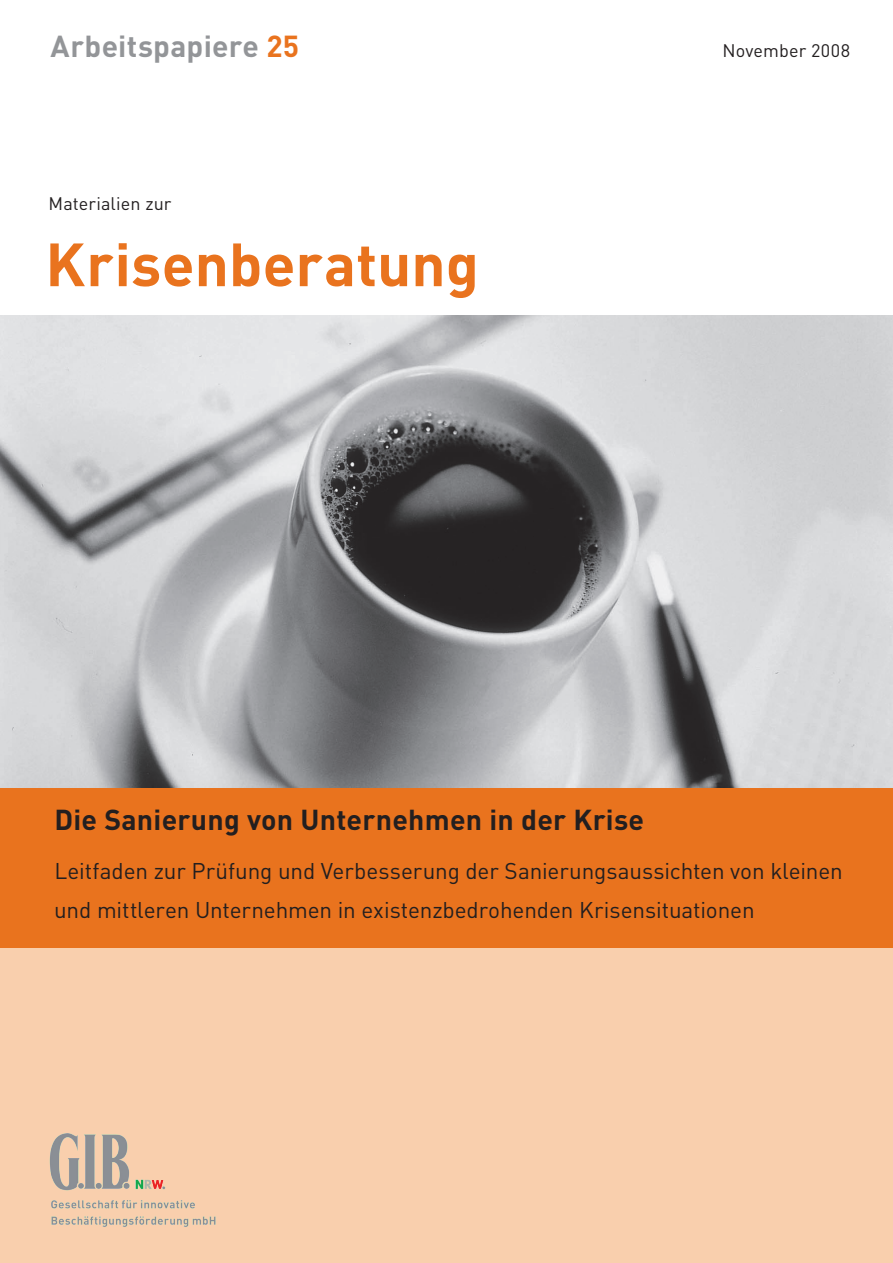
<style>
.page{position:relative;width:893px;height:1263px;background:#fff}
.page>*{position:absolute;margin:0;border:0;box-sizing:border-box;transform-origin:0 0}
.t1{font:700 60px "DIN";letter-spacing:.005em;color:#e9731e}
.t2{font:700 30px "DIN";letter-spacing:.005em;color:#939598}
.t3{font:700 28.5px "DIN";letter-spacing:.01em;color:#231f20}
._1_Hauptüberschrift{font:22.5px "DIN";letter-spacing:-.005em;color:#231f20}
.t4{font:18px "DIN";letter-spacing:.005em;color:#231f20}
.s1{color:#e9731e}
</style>
<div class="page">
<img style="left:0;top:316px;width:893px;height:472px">
<div style="left:0;top:947px;width:893px;height:316px;background:#f9cfad"></div>
<div style="left:0;top:788px;width:893px;height:159px;background:#e9731e"></div>
<img style="left:49px;top:1133px;width:167px;height:94px">
<p class="t2" style="left:51px;top:26px;width:250px">Arbeitspapiere <span class="s1">25</span></p>
<p class="t4" style="left:722px;top:38px;width:129px">November 2008</p>
<p class="t4" style="left:49px;top:191px;width:124px">Materialien zur</p>
<p class="t1" style="left:45px;top:224px;width:435px">Krisenberatung</p>
<p class="t3" style="left:54px;top:801px;width:591px">Die Sanierung von Unternehmen in der Krise</p>
<p class="_1_Hauptüberschrift" style="left:54px;top:856px;width:790px">Leitfaden zur Prüfung und Verbesserung der Sanierungsaussichten von kleinen</p>
<p class="_1_Hauptüberschrift" style="left:54px;top:894px;width:702px">und mittleren Unternehmen in existenzbedrohenden Krisensituationen</p>
</div>
